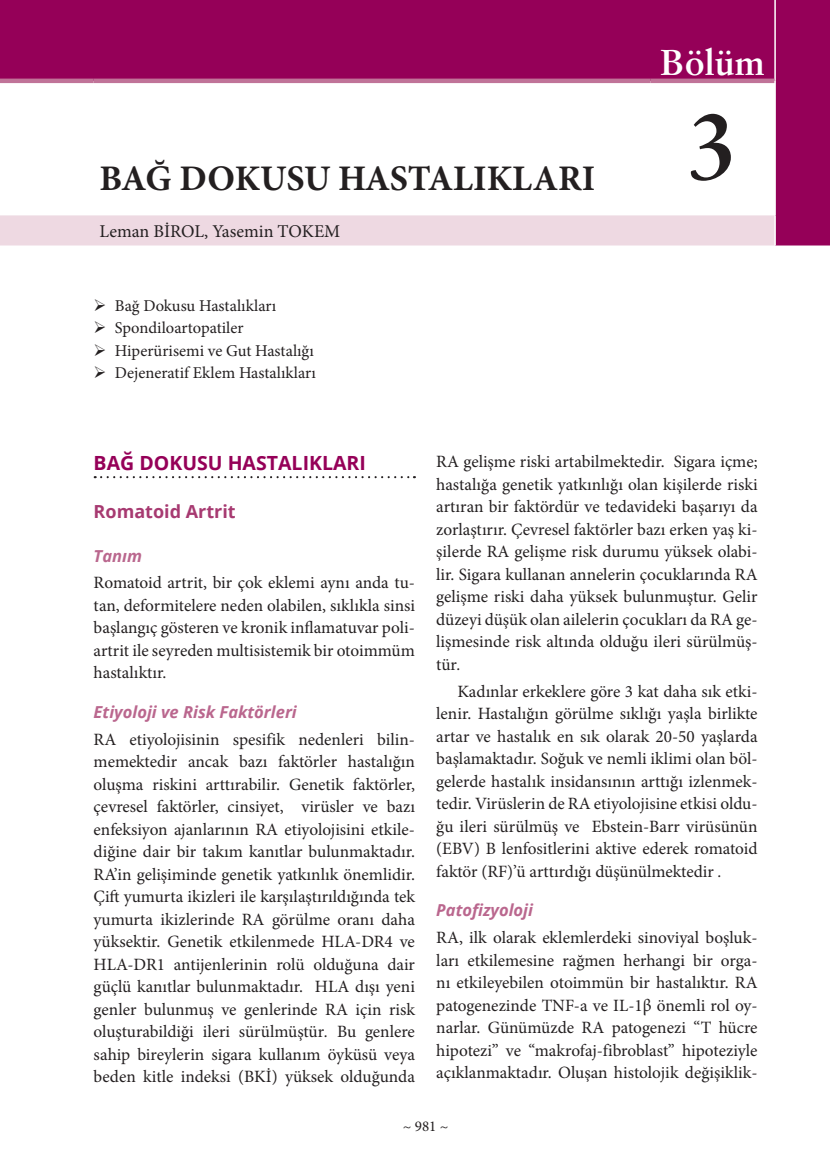
<style>
.page{position:relative;width:830px;height:1170px;background:#fff}
.page>*{position:absolute;margin:0;border:0;box-sizing:border-box;transform-origin:0 0}
.t1{font:700 93px "Sabon LT Std";color:#231f20}
.bolum{font:700 36px "Minion Pro";color:#231f20}
.t2{font:700 36px "Sabon LT Std";color:#fff}
.baslik1{font:700 19.5px "Open Sans";color:#950058}
.bolum_yazar{font:18px "Minion Pro";color:#231f20}
.baslik2{font:700 18px "Open Sans";color:#a73a71}
.t3{font:17.25px/22.5px "Minion Pro";color:#231f20;text-align:justify}
.t4{font:16.5px "Minion Pro";color:#231f20}
.baslik3{font:italic 700 16.5px "Open Sans";color:#ba678e}
.t5{font:15px "Minion Pro";color:#231f20}
.s1{font-style:italic}
</style>
<div class="page">
<svg style="left:95px;top:476px;width:320px;height:2px"></svg>
<svg style="left:0;top:0;width:829px;height:245px"></svg>
<div style="left:0;top:215px;width:774px;height:30px;background:#eed9e2"></div>
<hr style="left:774px;top:0;width:1px;height:81px;background:#fff">
<hr style="left:774px;top:81px;width:1px;height:134px;background:#fff">
<hr style="left:774px;top:215px;width:1px;height:30px;background:#fff">
<hr style="left:0;top:79px;width:94px;height:4px;background:#c07398">
<hr style="left:94px;top:79px;width:556px;height:4px;background:#c07398">
<hr style="left:650px;top:79px;width:124px;height:4px;background:#c07398">
<p class="bolum" style="left:100px;top:153px;width:497px">BAĞ DOKUSU HASTALIKLARI</p>
<p class="bolum_yazar" style="left:100px;top:219px;width:242px">Leman BİROL, Yasemin TOKEM</p>
<p class="t4" style="left:115px;top:294px;width:163px">Bağ Dokusu Hastalıkları</p>
<p class="t4" style="left:115px;top:317px;width:130px">Spondiloartopatiler</p>
<p class="t4" style="left:115px;top:339px;width:200px">Hiperürisemi ve Gut Hastalığı</p>
<p class="t4" style="left:115px;top:362px;width:202px">Dejeneratif Eklem Hastalıkları</p>
<p class="t2" style="left:660px;top:40px;width:106px">Bölüm</p>
<p class="t1" style="left:686px;top:89px;width:53px">3</p>
<p class="baslik1" style="left:94px;top:449px;width:274px">BAĞ DOKUSU HASTALIKLARI</p>
<p class="baslik2" style="left:94px;top:498px;width:143px">Romatoid Artrit</p>
<p class="baslik3" style="left:94px;top:544px;width:50px">Tanım</p>
<p class="t3" style="left:94px;top:571px;width:323px">Romatoid artrit, bir çok eklemi aynı anda tu&shy;tan, deformitelere neden olabilen, sıklıkla sinsi başlangıç gösteren ve kronik inflamatuvar poli&shy;artrit ile seyreden multisistemik bir otoimmüm hastalıktır.</p>
<p class="baslik3" style="left:94px;top:700px;width:205px">Etiyoloji ve Risk Faktörleri</p>
<p class="t3" style="left:94px;top:728px;width:323px">RA etiyolojisinin spesifik nedenleri bilin&shy;memektedir ancak bazı faktörler hastalığın oluşma riskini arttırabilir. Genetik faktörler, çevresel faktörler, cinsiyet, virüsler ve bazı enfeksiyon ajanlarının RA etiyolojisini etkile&shy;diğine dair bir takım kanıtlar bulunmaktadır.<br>RA’in gelişiminde genetik yatkınlık önemlidir.<br>Çift yumurta ikizleri ile karşılaştırıldığında tek yumurta ikizlerinde RA görülme oranı daha yüksektir. Genetik etkilenmede HLA-DR4 ve HLA-DR1 antijenlerinin rolü olduğuna dair güçlü kanıtlar bulunmaktadır. HLA dışı yeni genler bulunmuş ve genlerinde RA için risk oluşturabildiği ileri sürülmüştür<span class="s1">.</span> Bu genlere sahip bireylerin sigara kullanım öyküsü veya beden kitle indeksi (BKİ) yüksek olduğunda</p>
<p class="t3" style="left:436px;top:450px;width:323px">RA gelişme riski artabilmektedir. Sigara içme; hastalığa genetik yatkınlığı olan kişilerde riski artıran bir faktördür ve tedavideki başarıyı da zorlaştırır. Çevresel faktörler bazı erken yaş ki&shy;şilerde RA gelişme risk durumu yüksek olabi&shy;lir. Sigara kullanan annelerin çocuklarında RA gelişme riski daha yüksek bulunmuştur. Gelir düzeyi düşük olan ailelerin çocukları da RA ge&shy;lişmesinde risk altında olduğu ileri sürülmüş&shy;tür<span class="s1">.</span></p>
<p class="t3" style="left:436px;top:680px;width:323px;text-indent:21px">Kadınlar erkeklere göre 3 kat daha sık etki&shy;lenir. Hastalığın görülme sıklığı yaşla birlikte artar ve hastalık en sık olarak 20-50 yaşlarda başlamaktadır. Soğuk ve nemli iklimi olan böl&shy;gelerde hastalık insidansının arttığı izlenmek&shy;tedir. Virüslerin de RA etiyolojisine etkisi oldu&shy;ğu ileri sürülmüş ve Ebstein-Barr virüsünün (EBV) B lenfositlerini aktive ederek romatoid faktör (RF)’ü arttırdığı düşünülmektedir <span class="s1">.</span></p>
<p class="baslik3" style="left:436px;top:898px;width:98px">Patofizyoloji</p>
<p class="t3" style="left:436px;top:926px;width:323px">RA, ilk olarak eklemlerdeki sinoviyal boşluk&shy;ları etkilemesine rağmen herhangi bir orga&shy;nı etkileyebilen otoimmün bir hastalıktır. RA patogenezinde TNF-a ve IL-1β önemli rol oy&shy;narlar. Günümüzde RA patogenezi “T hücre hipotezi” ve “makrofaj-fibroblast” hipoteziyle açıklanmaktadır. Oluşan histolojik değişiklik-</p>
<p class="t5" style="left:402px;top:1116px;width:47px">~ 981 ~</p>
</div>
